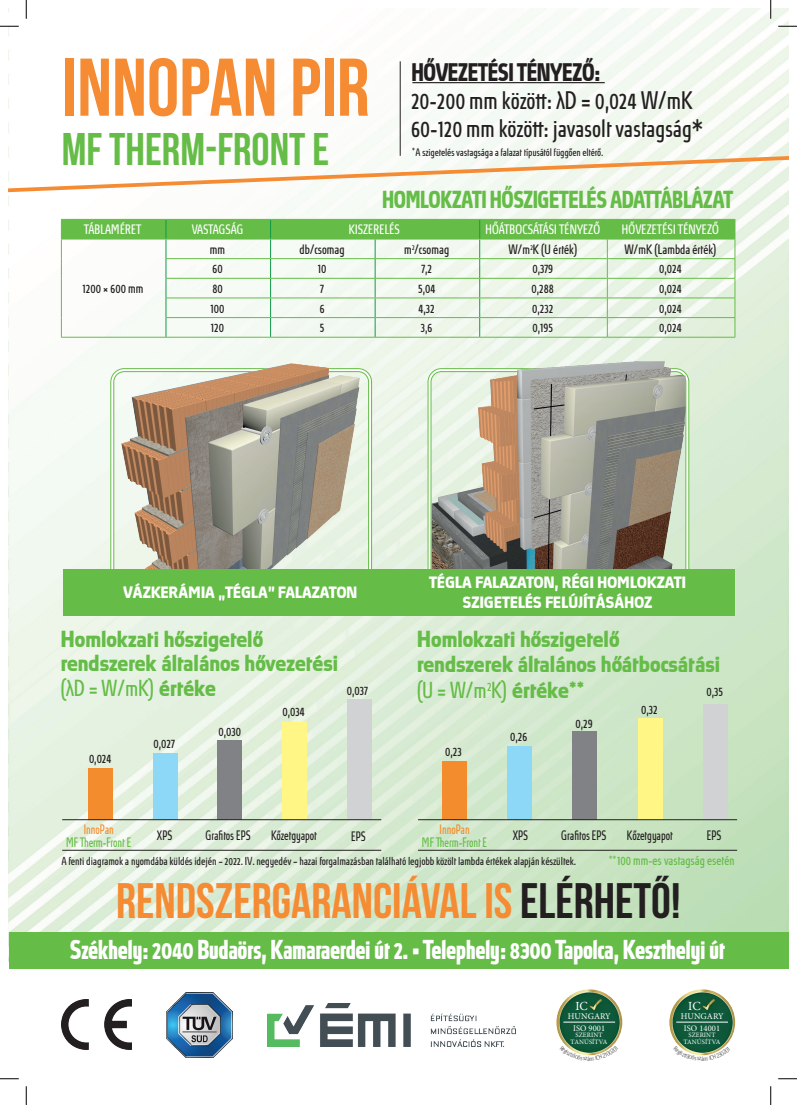
<style>
.page{position:relative;width:797px;height:1105px;background:#fff}
.page>*{position:absolute;margin:0;border:0;box-sizing:border-box;transform-origin:0 0}
.t1{font:700 81.62px "Bebas Neue";color:#f58b32}
.t2{font:700 49.88px "Bebas Neue";color:#f58b32}
.t3{font:700 45.75px "Bebas Neue";color:#65bc47}
.t4{font:700 25px "Absolut Pro Condensed";color:#fff}
.t5{font:23.25px/27.9px "Absolut Pro Condensed";color:#231f20}
.t6{font:700 23.25px "Absolut Pro Condensed";color:#231f20}
.t7{font:700 22.5px "Absolut Pro Condensed";color:#65bc47}
.t8{font:700 21.25px/23.8px "Absolut Pro";color:#65bc47}
.t9{font:21.25px "Absolut Pro Condensed";color:#65bc47}
.t10{font:700 15px/20px "Absolut Pro";color:#fff;text-align:center}
.t11{font:12.5px "Absolut Pro Condensed";color:#231f20}
.t12{font:12.5px "Absolut Pro Condensed";color:#fff}
.t13{font:12.5px "Absolut Pro Condensed";color:#231f20;scale:.9 1}
.t14{font:12.5px "Absolut Pro Condensed";color:#65bc47;scale:.9 1}
.t15{font:12.5px "Absolut Pro Condensed";color:#65bc47}
.t16{font:12.5px "Absolut Pro Condensed";color:#f38c2d;scale:.9 1}
.t17{font:12.38px "Minion Pro";color:#fff}
.t18{font:10.62px "Absolut Pro Condensed";color:#231f20}
.t19{font:10px "Absolut Pro Condensed";color:#231f20}
.t20{font:8.75px "Minion Pro";letter-spacing:.01em;color:#fff}
.t21{font:8.5px "Minion Pro";letter-spacing:.01em;color:#fff}
.t22{font:6.75px/6.8px "Minion Pro";letter-spacing:.01em;color:#fff;text-align:center}
.s1{font-family:"Absolut Pro";font-weight:700}
.s2{color:#231f20}
</style>
<div class="page">
<img style="left:9px;top:9px;width:779px;height:923px">
<hr style="left:412px;top:82px;width:192px;height:1px;background:#231f20">
<hr style="left:400px;top:61px;width:1px;height:95px;background:#231f20">
<svg style="left:9px;top:154px;width:779px;height:40px"></svg>
<hr style="left:61px;top:337px;width:105px;height:1px;background:#65bc47">
<svg style="left:61px;top:219px;width:674px;height:118px"></svg>
<hr style="left:166px;top:337px;width:104px;height:1px;background:#65bc47">
<hr style="left:270px;top:337px;width:105px;height:1px;background:#65bc47">
<hr style="left:375px;top:337px;width:104px;height:1px;background:#65bc47">
<hr style="left:479px;top:337px;width:128px;height:1px;background:#65bc47">
<hr style="left:607px;top:337px;width:128px;height:1px;background:#65bc47">
<img style="left:115px;top:515px;width:252px;height:54px">
<img style="left:433px;top:459px;width:251px;height:110px">
<div style="left:63px;top:569px;width:671px;height:46px;background:#65bc47"></div>
<div style="left:88px;top:768px;width:25px;height:51px;background:#f38c2d"></div>
<div style="left:442px;top:761px;width:24px;height:59px;background:#f38c2d"></div>
<div style="left:153px;top:753px;width:24px;height:66px;background:#8dd7f7"></div>
<div style="left:507px;top:746px;width:25px;height:74px;background:#8dd7f7"></div>
<div style="left:217px;top:740px;width:25px;height:79px;background:#808285"></div>
<div style="left:572px;top:732px;width:25px;height:88px;background:#808285"></div>
<div style="left:282px;top:722px;width:25px;height:97px;background:#fff685"></div>
<div style="left:638px;top:718px;width:24px;height:102px;background:#fff685"></div>
<div style="left:347px;top:699px;width:24px;height:120px;background:#d1d2d4"></div>
<div style="left:703px;top:704px;width:24px;height:116px;background:#d1d2d4"></div>
<hr style="left:62px;top:819px;width:319px;height:1px;background:#231f20">
<hr style="left:62px;top:850px;width:319px;height:1px;background:#231f20">
<hr style="left:418px;top:819px;width:319px;height:1px;background:#231f20">
<hr style="left:418px;top:850px;width:319px;height:1px;background:#231f20">
<div style="left:9px;top:932px;width:779px;height:36px;background:#65bc47"></div>
<img style="left:114px;top:358px;width:254px;height:157px">
<img style="left:431px;top:357px;width:254px;height:102px">
<img style="left:267px;top:1003px;width:248px;height:43px">
<img style="left:62px;top:1000px;width:70px;height:50px">
<img style="left:669px;top:989px;width:66px;height:66px;border-radius:32px">
<hr style="left:676px;top:1022px;width:52px;height:1px;background:#fff">
<img style="left:556px;top:989px;width:66px;height:66px;border-radius:32px">
<hr style="left:563px;top:1022px;width:52px;height:1px;background:#fff">
<img style="left:167px;top:992px;width:65px;height:65px">
<svg style="left:0;top:25px;width:19px;height:2px"></svg>
<svg style="left:778px;top:25px;width:19px;height:2px"></svg>
<svg style="left:0;top:1078px;width:19px;height:1px"></svg>
<svg style="left:778px;top:1078px;width:19px;height:1px"></svg>
<svg style="left:25px;top:0;width:2px;height:19px"></svg>
<svg style="left:25px;top:1086px;width:2px;height:19px"></svg>
<svg style="left:770px;top:0;width:1px;height:19px"></svg>
<svg style="left:770px;top:1086px;width:1px;height:19px"></svg>
<svg style="left:679px;top:1046px;width:46px;height:10px"></svg>
<svg style="left:566px;top:1046px;width:46px;height:10px"></svg>
<h1 class="t1" style="left:62px;top:43px;width:309px">INNOPAN PIR</h1>
<h3 class="t3" style="left:62px;top:124px;width:269px">MF THERM-FRONT E</h3>
<h3 class="t6" style="left:412px;top:58px;width:190px">HŐVEZETÉSI TÉNYEZŐ:</h3>
<h3 class="t5" style="left:412px;top:86px;width:293px">20-200 mm között: λD = 0,024 W/mK<br>60-120 mm között: javasolt vastagság*</h3>
<p class="t19" style="left:412px;top:146px;width:193px"><sup>*</sup> A szigetelés vastagsága a falazat típusától függően eltérő.</p>
<h3 class="t7" style="left:383px;top:185px;width:352px">HOMLOKZATI HŐSZIGETELÉS ADATTÁBLÁZAT</h3>
<p class="t12" style="left:85px;top:222px;width:59px">TÁBLAMÉRET</p>
<p class="t12" style="left:192px;top:222px;width:53px">VASTAGSÁG</p>
<p class="t12" style="left:349px;top:222px;width:53px">KISZERELÉS</p>
<p class="t12" style="left:486px;top:222px;width:116px">HŐÁTBOCSÁTÁSI TÉNYEZŐ</p>
<p class="t12" style="left:622px;top:222px;width:99px">HŐVEZETÉSI TÉNYEZŐ</p>
<p class="t11" style="left:83px;top:281px;width:63px">1200 × 600 mm</p>
<p class="t11" style="left:211px;top:241px;width:17px">mm</p>
<p class="t11" style="left:300px;top:241px;width:47px">db/csomag</p>
<p class="t11" style="left:405px;top:241px;width:47px">m<sup>2</sup>/csomag</p>
<p class="t11" style="left:509px;top:241px;width:70px">W/m<sup>2</sup>K (U érték)</p>
<p class="t11" style="left:625px;top:241px;width:94px">W/mK (Lambda érték)</p>
<p class="t11" style="left:213px;top:261px;width:12px">60</p>
<p class="t11" style="left:318px;top:261px;width:10px">10</p>
<p class="t11" style="left:422px;top:261px;width:12px">7,2</p>
<p class="t11" style="left:533px;top:261px;width:22px">0,379</p>
<p class="t11" style="left:660px;top:261px;width:24px">0,024</p>
<p class="t11" style="left:213px;top:281px;width:12px">80</p>
<p class="t11" style="left:321px;top:281px;width:5px">7</p>
<p class="t11" style="left:419px;top:281px;width:19px">5,04</p>
<p class="t11" style="left:532px;top:281px;width:24px">0,288</p>
<p class="t11" style="left:660px;top:281px;width:24px">0,024</p>
<p class="t11" style="left:211px;top:300px;width:15px">100</p>
<p class="t11" style="left:320px;top:300px;width:6px">6</p>
<p class="t11" style="left:419px;top:300px;width:18px">4,32</p>
<p class="t11" style="left:533px;top:300px;width:23px">0,232</p>
<p class="t11" style="left:660px;top:300px;width:24px">0,024</p>
<p class="t11" style="left:212px;top:320px;width:15px">120</p>
<p class="t11" style="left:320px;top:320px;width:6px">5</p>
<p class="t11" style="left:421px;top:320px;width:13px">3,6</p>
<p class="t11" style="left:533px;top:320px;width:22px">0,195</p>
<p class="t11" style="left:660px;top:320px;width:24px">0,024</p>
<p class="t10" style="left:124px;top:582px;width:236px">VÁZKERÁMIA „TÉGLA” FALAZATON</p>
<p class="t10" style="left:430px;top:572px;width:258px">TÉGLA FALAZATON, RÉGI HOMLOKZATI<br>SZIGETELÉS FELÚJÍTÁSÁHOZ</p>
<h3 class="t8" style="left:62px;top:627px;width:279px">Homlokzati hőszigetelő rendszerek általános hővezetési</h3>
<h3 class="t9" style="left:62px;top:675px;width:157px">(λD = W/mK) <span class="s1">értéke</span></h3>
<h3 class="t8" style="left:418px;top:626px;width:304px;line-height:25.5px">Homlokzati hőszigetelő rendszerek általános hőátbocsátási</h3>
<h3 class="t9" style="left:418px;top:677px;width:168px">(U = W/m<sup>2</sup>K) <span class="s1">értéke</span><sup>**</sup></h3>
<p class="t11" style="left:347px;top:682px;width:23px">0,037</p>
<p class="t11" style="left:707px;top:683px;width:18px">0,35</p>
<p class="t11" style="left:90px;top:750px;width:24px">0,024</p>
<p class="t11" style="left:154px;top:736px;width:23px">0,027</p>
<p class="t11" style="left:219px;top:724px;width:24px">0,030</p>
<p class="t11" style="left:283px;top:704px;width:24px">0,034</p>
<p class="t16" style="left:84px;top:822px;width:35px">InnoPan</p>
<p class="t14" style="left:67px;top:834px;width:74px">MF Therm-Front E</p>
<p class="t13" style="left:158px;top:828px;width:19px">XPS</p>
<p class="t13" style="left:206px;top:828px;width:52px">Grafitos EPS</p>
<p class="t13" style="left:272px;top:828px;width:52px">Kőzetgyapot</p>
<p class="t13" style="left:352px;top:829px;width:18px">EPS</p>
<p class="t11" style="left:446px;top:744px;width:18px">0,23</p>
<p class="t11" style="left:511px;top:729px;width:19px">0,26</p>
<p class="t11" style="left:576px;top:715px;width:19px">0,29</p>
<p class="t11" style="left:641px;top:701px;width:18px">0,32</p>
<p class="t16" style="left:440px;top:822px;width:35px">InnoPan</p>
<p class="t14" style="left:422px;top:834px;width:74px">MF Therm-Front E</p>
<p class="t13" style="left:513px;top:828px;width:19px">XPS</p>
<p class="t13" style="left:562px;top:828px;width:52px">Grafitos EPS</p>
<p class="t13" style="left:627px;top:828px;width:52px">Kőzetgyapot</p>
<p class="t13" style="left:707px;top:828px;width:18px">EPS</p>
<p class="t18" style="left:62px;top:855px;width:516px">A fenti diagramok a nyomdába küldés idején – 2022. IV. negyedév – hazai forgalmazásban található legjobb közölt lambda értékek alapján készültek.</p>
<p class="t15" style="left:609px;top:853px;width:127px"><sup>**</sup> 100 mm-es vastagság esetén</p>
<h2 class="t2" style="left:116px;top:873px;width:565px">RENDSZERGARANCIÁVAL IS <span class="s2">ELÉRHETŐ!</span></h2>
<h3 class="t4" style="left:71px;top:934px;width:656px">Székhely: 2040 Budaörs, Kamaraerdei út 2. • Telephely: 8300 Tapolca, Keszthelyi út</h3>
<p class="t17" style="left:575px;top:998px;width:14px">IC</p>
<p class="t17" style="left:688px;top:998px;width:14px">IC</p>
<p class="t20" style="left:568px;top:1010px;width:45px">HUNGARY</p>
<p class="t20" style="left:680px;top:1010px;width:45px">HUNGARY</p>
<p class="t21" style="left:573px;top:1022px;width:34px">ISO 9001</p>
<p class="t22" style="left:570px;top:1032px;width:38px">SZERINT<br>TANÚSÍTVA</p>
<p class="t21" style="left:684px;top:1022px;width:38px">ISO 14001</p>
<p class="t22" style="left:683px;top:1032px;width:38px">SZERINT<br>TANÚSÍTVA</p>
</div>
